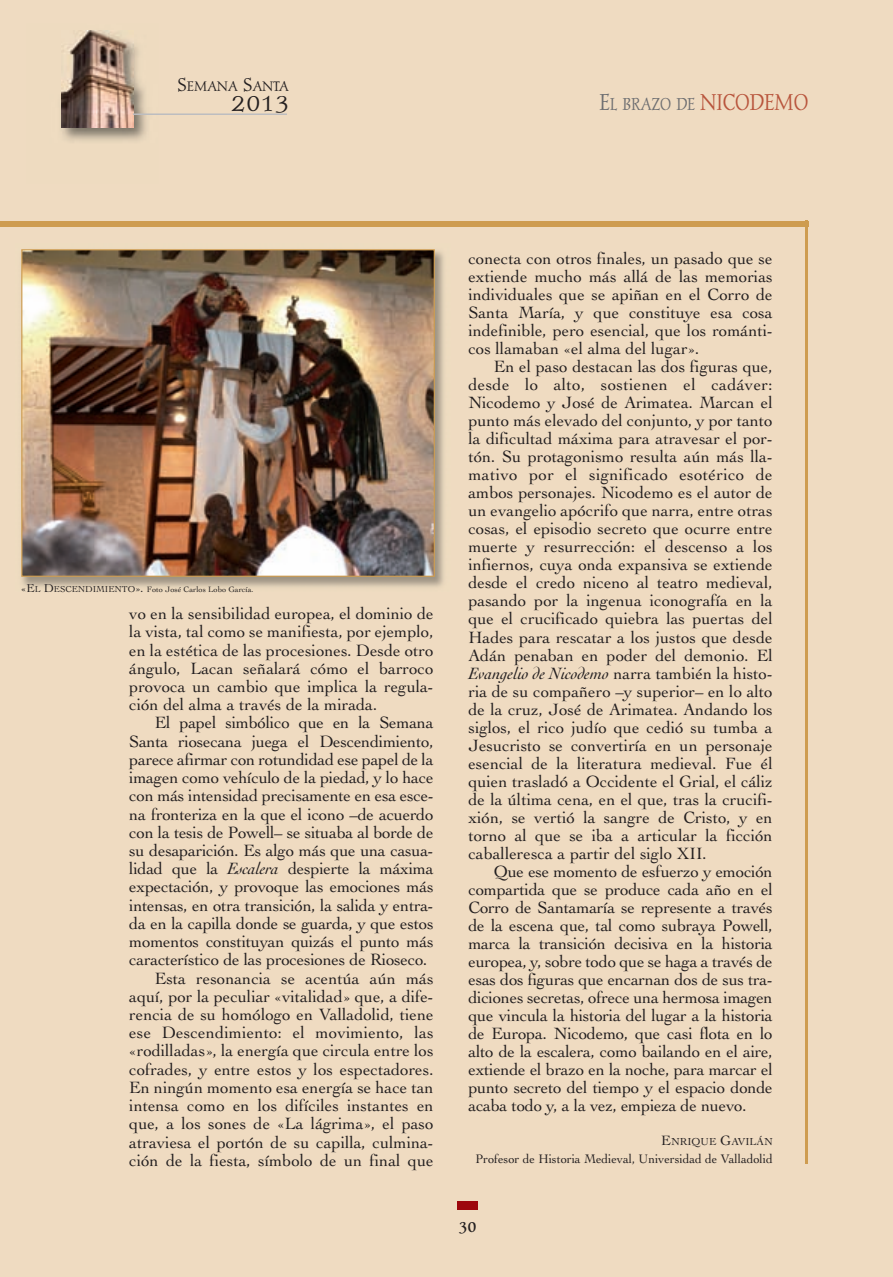
<style>
.page{position:relative;width:893px;height:1277px;background:#fff}
.page>*{position:absolute;margin:0;border:0;box-sizing:border-box;transform-origin:0 0}
.t1{font:24px "Post Mediaeval";color:#231f20;scale:1.1 1}
.t2{font:17.25px "Cochin";color:#231f20}
.t3{font:17.25px "Cochin";letter-spacing:.02em;color:#231f20}
.t4{font:16.8px "Post Mediaeval";color:#6c6d70;scale:.9 1}
.t5{font:500 15.75px "Post Mediaeval";color:#231f20}
.t6{font:13.5px "Post Mediaeval";color:#231f20}
.t7{font:13.05px "Cochin";color:#231f20;scale:.95 1}
.t8{font:10.65px "Cochin";color:#231f20}
.t9{font:8.25px "Cochin";color:#231f20}
.s1{font-size:18px}
.s2{font-size:22.5px}
.s3{font-size:22.35px;color:#b8543c}
.s4{font-size:12px}
.s5{font-size:9px}
.s6{font-style:italic}
.s7{font-size:14.25px}
</style>
<div class="page">
<div style="left:0;top:0;width:893px;height:1276px;background:#efdbc1"></div>
<div style="left:458px;top:1200px;width:20px;height:9px;background:#9d070d"></div>
<img style="left:61px;top:30px;width:86px;height:112px">
<img style="left:62px;top:31px;width:72px;height:97px">
<hr style="left:133px;top:113px;width:154px;height:2px;background:#bcbdc0">
<hr style="left:805px;top:221px;width:3px;height:942px;background:#ce9c50">
<div style="left:0;top:221px;width:808px;height:5px;background:#ce9c50"></div>
<img style="left:21px;top:251px;width:423px;height:336px">
<img style="left:23px;top:251px;width:410px;height:323px">
<div style="left:21px;top:249px;width:414px;height:327px;border:1px solid #ce9c50"></div>
<p class="t6" style="left:177px;top:80px;width:113px"><span class="s1">S</span>EMANA <span class="s1">S</span>ANTA</p>
<p class="t1" style="left:232px;top:91px;width:54px">2013</p>
<p class="t4" style="left:600px;top:96px;width:233px"><span class="s2">E</span>L BRAZO DE <span class="s3">NICODEMO</span></p>
<p class="t9" style="left:21px;top:586px;width:234px"><span class="s4">«E</span><span class="s5">L</span> <span class="s4">D</span><span class="s5">ESCENDIMIENTO</span><span class="s4">».</span> Foto José Carlos Lobo García.</p>
<p class="t2" style="left:129px;top:606px;width:306px">vo en la sensibilidad europea, el dominio de</p>
<p class="t2" style="left:129px;top:625px;width:306px">la vista, tal como se manifiesta, por ejemplo,</p>
<p class="t2" style="left:129px;top:643px;width:306px">en la estética de las procesiones. Desde otro</p>
<p class="t2" style="left:129px;top:661px;width:306px">ángulo, Lacan señalará cómo el barroco</p>
<p class="t2" style="left:129px;top:679px;width:306px">provoca un cambio que implica la regula-</p>
<p class="t2" style="left:129px;top:698px;width:249px">ción del alma a través de la mirada.</p>
<p class="t2" style="left:155px;top:716px;width:280px">El papel simbólico que en la Semana</p>
<p class="t2" style="left:129px;top:734px;width:306px">Santa riosecana juega el Descendimiento,</p>
<p class="t2" style="left:129px;top:752px;width:306px">parece afirmar con rotundidad ese papel de la</p>
<p class="t2" style="left:129px;top:770px;width:306px">imagen como vehículo de la piedad, y lo hace</p>
<p class="t2" style="left:129px;top:789px;width:306px">con más intensidad precisamente en esa esce-</p>
<p class="t2" style="left:129px;top:807px;width:306px">na fronteriza en la que el icono –de acuerdo</p>
<p class="t2" style="left:129px;top:825px;width:306px">con la tesis de Powell– se situaba al borde de</p>
<p class="t2" style="left:129px;top:843px;width:306px">su desaparición. Es algo más que una casua-</p>
<p class="t2" style="left:129px;top:861px;width:306px">lidad que la <span class="s6">Escalera</span> despierte la máxima</p>
<p class="t2" style="left:129px;top:880px;width:306px">expectación, y provoque las emociones más</p>
<p class="t2" style="left:129px;top:898px;width:306px">intensas, en otra transición, la salida y entra-</p>
<p class="t2" style="left:129px;top:916px;width:306px">da en la capilla donde se guarda, y que estos</p>
<p class="t2" style="left:129px;top:934px;width:306px">momentos constituyan quizás el punto más</p>
<p class="t2" style="left:129px;top:953px;width:300px">característico de las procesiones de Rioseco.</p>
<p class="t2" style="left:155px;top:971px;width:280px">Esta resonancia se acentúa aún más</p>
<p class="t2" style="left:129px;top:989px;width:306px">aquí, por la peculiar «vitalidad» que, a dife-</p>
<p class="t2" style="left:129px;top:1007px;width:306px">rencia de su homólogo en Valladolid, tiene</p>
<p class="t2" style="left:129px;top:1025px;width:306px">ese Descendimiento: el movimiento, las</p>
<p class="t2" style="left:129px;top:1044px;width:306px">«rodilladas», la energía que circula entre los</p>
<p class="t2" style="left:129px;top:1062px;width:306px">cofrades, y entre estos y los espectadores.</p>
<p class="t2" style="left:129px;top:1080px;width:306px">En ningún momento esa energía se hace tan</p>
<p class="t2" style="left:129px;top:1098px;width:306px">intensa como en los difíciles instantes en</p>
<p class="t2" style="left:129px;top:1116px;width:306px">que, a los sones de «La lágrima», el paso</p>
<p class="t2" style="left:129px;top:1135px;width:306px">atraviesa el portón de su capilla, culmina-</p>
<p class="t2" style="left:129px;top:1153px;width:306px">ción de la fiesta, símbolo de un final que</p>
<p class="t2" style="left:468px;top:252px;width:306px">conecta con otros finales, un pasado que se</p>
<p class="t2" style="left:468px;top:270px;width:306px">extiende mucho más allá de las memorias</p>
<p class="t2" style="left:468px;top:288px;width:306px">individuales que se apiñan en el Corro de</p>
<p class="t2" style="left:468px;top:306px;width:306px">Santa María, y que constituye esa cosa</p>
<p class="t2" style="left:468px;top:324px;width:306px">indefinible, pero esencial, que los románti-</p>
<p class="t2" style="left:468px;top:342px;width:232px">cos llamaban «el alma del lugar».</p>
<p class="t2" style="left:494px;top:360px;width:280px">En el paso destacan las dos figuras que,</p>
<p class="t3" style="left:468px;top:378px;width:306px">desde lo alto, sostienen el cadáver:</p>
<p class="t2" style="left:468px;top:396px;width:306px">Nicodemo y José de Arimatea. Marcan el</p>
<p class="t2" style="left:468px;top:414px;width:306px">punto más elevado del conjunto, y por tanto</p>
<p class="t2" style="left:468px;top:432px;width:306px">la dificultad máxima para atravesar el por-</p>
<p class="t2" style="left:468px;top:450px;width:306px">tón. Su protagonismo resulta aún más lla-</p>
<p class="t3" style="left:468px;top:468px;width:306px">mativo por el significado esotérico de</p>
<p class="t2" style="left:468px;top:486px;width:306px">ambos personajes. Nicodemo es el autor de</p>
<p class="t2" style="left:468px;top:504px;width:306px">un evangelio apócrifo que narra, entre otras</p>
<p class="t2" style="left:468px;top:522px;width:306px">cosas, el episodio secreto que ocurre entre</p>
<p class="t2" style="left:468px;top:540px;width:306px">muerte y resurrección: el descenso a los</p>
<p class="t2" style="left:468px;top:558px;width:306px">infiernos, cuya onda expansiva se extiende</p>
<p class="t2" style="left:468px;top:576px;width:306px">desde el credo niceno al teatro medieval,</p>
<p class="t2" style="left:468px;top:594px;width:306px">pasando por la ingenua iconografía en la</p>
<p class="t2" style="left:468px;top:612px;width:306px">que el crucificado quiebra las puertas del</p>
<p class="t2" style="left:468px;top:630px;width:306px">Hades para rescatar a los justos que desde</p>
<p class="t2" style="left:468px;top:648px;width:306px">Adán penaban en poder del demonio. El</p>
<p class="t2" style="left:468px;top:666px;width:306px"><span class="s6">Evangelio de Nicodemo</span> narra también la histo-</p>
<p class="t2" style="left:468px;top:684px;width:306px">ria de su compañero –y superior– en lo alto</p>
<p class="t2" style="left:468px;top:702px;width:306px">de la cruz, José de Arimatea. Andando los</p>
<p class="t2" style="left:468px;top:720px;width:306px">siglos, el rico judío que cedió su tumba a</p>
<p class="t2" style="left:468px;top:738px;width:306px">Jesucristo se convertiría en un personaje</p>
<p class="t2" style="left:468px;top:756px;width:306px">esencial de la literatura medieval. Fue él</p>
<p class="t2" style="left:468px;top:774px;width:306px">quien trasladó a Occidente el Grial, el cáliz</p>
<p class="t2" style="left:468px;top:792px;width:306px">de la última cena, en el que, tras la crucifi-</p>
<p class="t2" style="left:468px;top:810px;width:306px">xión, se vertió la sangre de Cristo, y en</p>
<p class="t2" style="left:468px;top:828px;width:306px">torno al que se iba a articular la ficción</p>
<p class="t2" style="left:468px;top:846px;width:240px">caballeresca a partir del siglo XII.</p>
<p class="t2" style="left:494px;top:864px;width:280px">Que ese momento de esfuerzo y emoción</p>
<p class="t2" style="left:468px;top:882px;width:306px">compartida que se produce cada año en el</p>
<p class="t2" style="left:468px;top:900px;width:306px">Corro de Santamaría se represente a través</p>
<p class="t2" style="left:468px;top:918px;width:306px">de la escena que, tal como subraya Powell,</p>
<p class="t2" style="left:468px;top:936px;width:306px">marca la transición decisiva en la historia</p>
<p class="t2" style="left:468px;top:954px;width:306px">europea, y, sobre todo que se haga a través de</p>
<p class="t2" style="left:468px;top:972px;width:306px">esas dos figuras que encarnan dos de sus tra-</p>
<p class="t2" style="left:468px;top:990px;width:306px">diciones secretas, ofrece una hermosa imagen</p>
<p class="t2" style="left:468px;top:1008px;width:306px">que vincula la historia del lugar a la historia</p>
<p class="t2" style="left:468px;top:1026px;width:306px">de Europa. Nicodemo, que casi flota en lo</p>
<p class="t2" style="left:468px;top:1044px;width:306px">alto de la escalera, como bailando en el aire,</p>
<p class="t2" style="left:468px;top:1062px;width:306px">extiende el brazo en la noche, para marcar el</p>
<p class="t2" style="left:468px;top:1080px;width:306px">punto secreto del tiempo y el espacio donde</p>
<p class="t2" style="left:468px;top:1098px;width:280px">acaba todo y, a la vez, empieza de nuevo.</p>
<p class="t8" style="left:661px;top:1137px;width:113px"><span class="s7">E</span>NRIQUE <span class="s7">G</span>AVILÁN</p>
<p class="t7" style="left:475px;top:1153px;width:314px">Profesor de Historia Medieval, Universidad de Valladolid</p>
<p class="t5" style="left:459px;top:1219px;width:19px">30</p>
</div>
